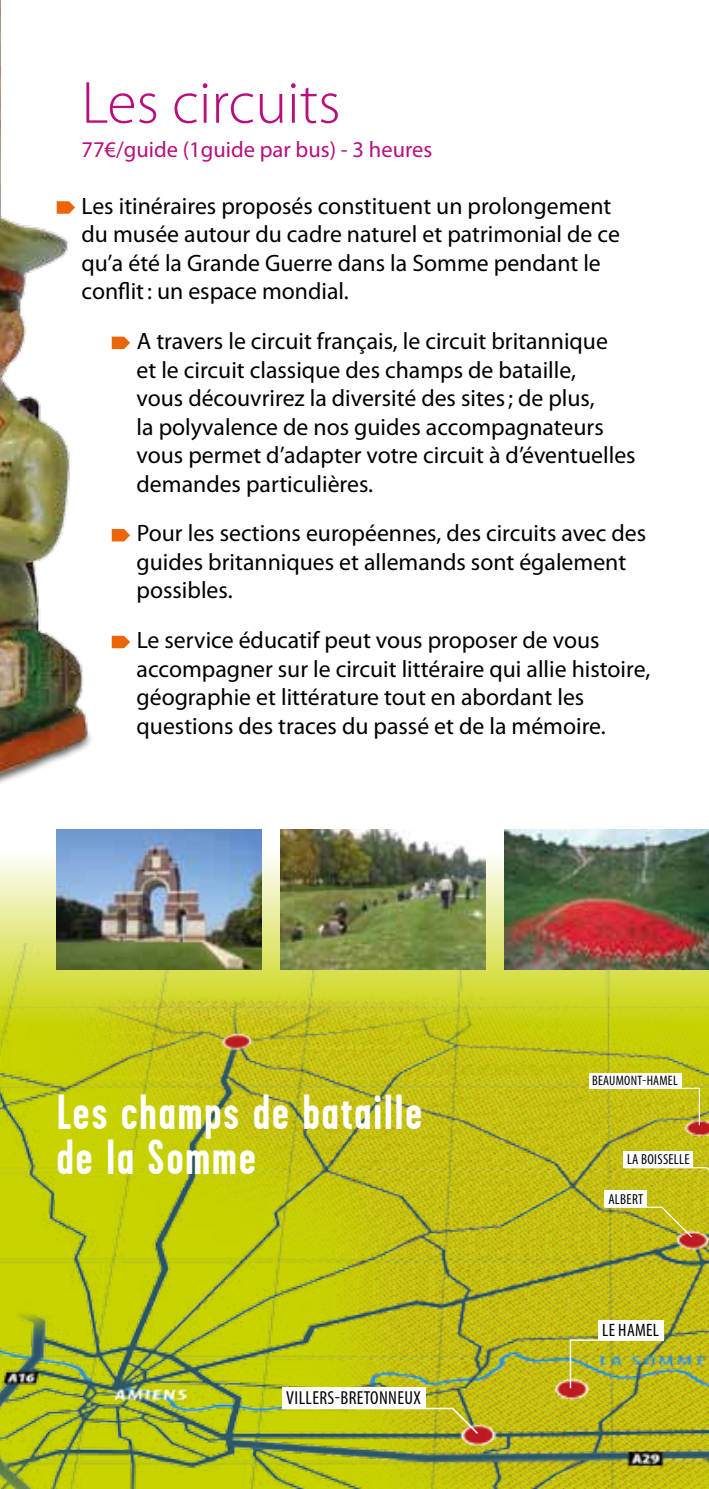
<style>
.page{position:relative;width:709px;height:1489px;background:#fff}
.page>*{position:absolute;margin:0;border:0;box-sizing:border-box;transform-origin:0 0}
.t1{font:300 60px "Myriad Pro";color:#b80e80}
.t2{font:700 49.25px/44.8px "Garage Gothic";letter-spacing:.04em;color:#fff}
.t3{font:23.75px/28.5px "Myriad Pro";color:#000}
.t4{font:22.5px "Myriad Pro";color:#b80e80}
.t5{font:condensed 18.75px "Myriad Pro";letter-spacing:.02em;color:#000}
.t6{font:condensed 18px "Myriad Pro";color:#000}
.t7{font:condensed 14.5px "Myriad Pro";letter-spacing:.02em;color:#000}
.t8{font:condensed 13.75px "Myriad Pro";letter-spacing:.02em;color:#000}
</style>
<div class="page">
<img style="left:0;top:0;width:1px;height:142px">
<img style="left:0;top:142px;width:125px;height:641px">
<svg style="left:57px;top:201px;width:18px;height:13px"></svg>
<svg style="left:112px;top:336px;width:18px;height:13px"></svg>
<svg style="left:112px;top:529px;width:18px;height:12px"></svg>
<svg style="left:112px;top:635px;width:18px;height:13px"></svg>
<img style="left:0;top:943px;width:709px;height:545px">
<div style="left:588px;top:1072px;width:93px;height:16px;background:#fff"></div>
<div style="left:598px;top:1319px;width:65px;height:21px;background:#fff"></div>
<div style="left:281px;top:1386px;width:144px;height:22px;background:#fff"></div>
<div style="left:623px;top:1151px;width:70px;height:16px;background:#fff"></div>
<svg style="left:587px;top:1087px;width:113px;height:39px;background:#c5c021"></svg>
<img style="left:569px;top:1338px;width:95px;height:51px">
<svg style="left:280px;top:1406px;width:200px;height:29px;background:#c2c428"></svg>
<img style="left:603px;top:1166px;width:106px;height:72px">
<img style="left:281px;top:829px;width:204px;height:140px">
<img style="left:57px;top:829px;width:204px;height:140px">
<img style="left:504px;top:829px;width:205px;height:140px">
<h1 class="t1" style="left:81px;top:70px;width:260px">Les circuits</h1>
<p class="t4" style="left:81px;top:137px;width:352px">77€/guide (1guide par bus) - 3 heures</p>
<p class="t3" style="left:82px;top:192px;width:540px">Les itinéraires proposés constituent un prolongement du musée autour du cadre naturel et patrimonial de ce qu’a été la Grande Guerre dans la Somme pendant le conflit: un espace mondial.</p>
<p class="t3" style="left:137px;top:327px;width:500px">A travers le circuit français, le circuit britannique<br>et le circuit classique des champs de bataille,<br>vous découvrirez la diversité des sites; de plus,<br>la polyvalence de nos guides accompagnateurs vous permet d’adapter votre circuit à d’éventuelles demandes particulières.</p>
<p class="t3" style="left:137px;top:519px;width:511px">Pour les sections européennes, des circuits avec des guides britanniques et allemands sont également possibles.</p>
<p class="t3" style="left:137px;top:626px;width:515px">Le service éducatif peut vous proposer de vous accompagner sur le circuit littéraire qui allie histoire, géographie et littérature tout en abordant les questions des traces du passé et de la mémoire.</p>
<h2 class="t2" style="left:57px;top:1089px;width:367px">Les champs de bataille de la Somme</h2>
<p class="t5" style="left:286px;top:1387px;width:136px">VILLERS-BRETONNEUX</p>
<p class="t8" style="left:592px;top:1073px;width:87px">BEAUMONT-HAMEL</p>
<p class="t7" style="left:627px;top:1151px;width:64px">LA BOISSELLE</p>
<p class="t7" style="left:608px;top:1190px;width:36px">ALBERT</p>
<p class="t6" style="left:602px;top:1320px;width:58px">LE HAMEL</p>
</div>
